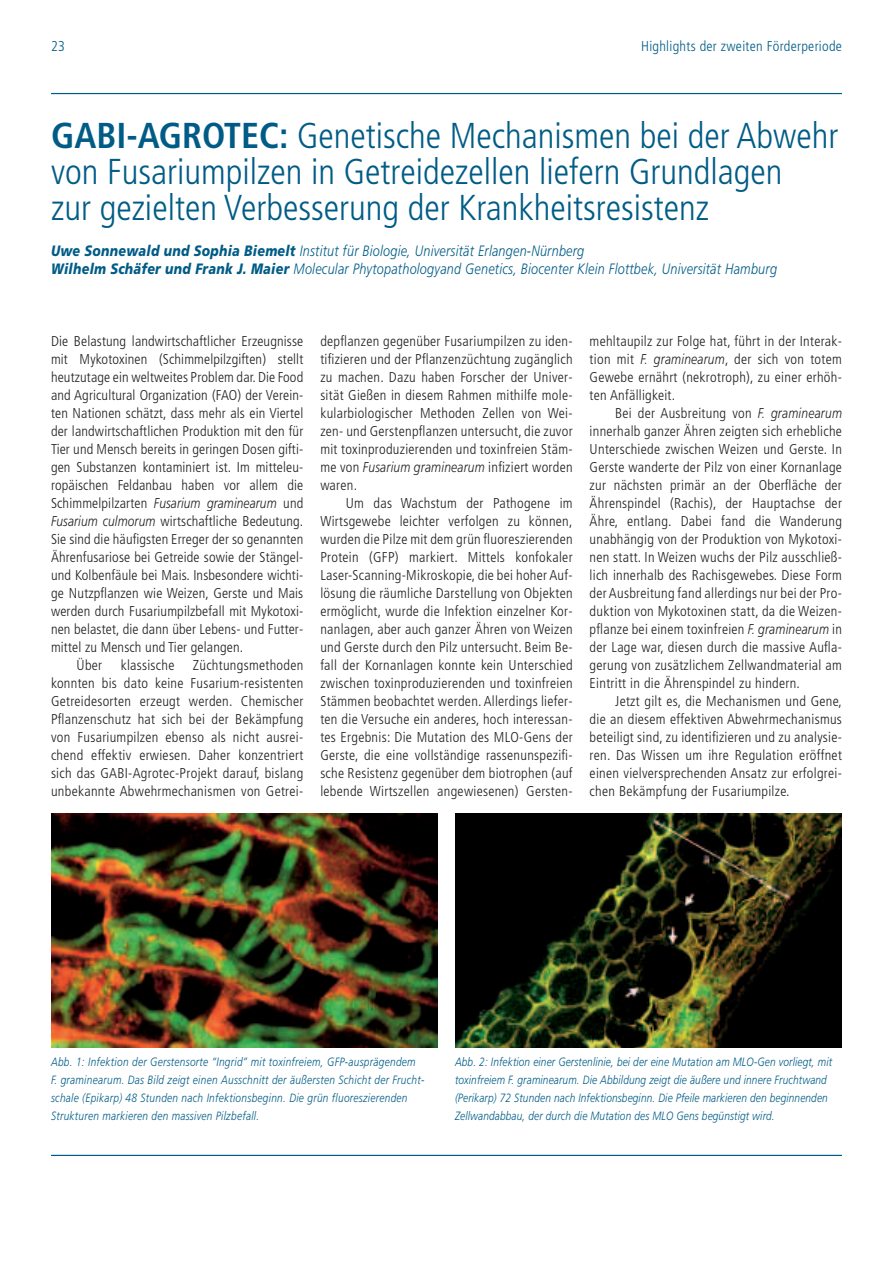
<style>
.page{position:relative;width:893px;height:1263px;background:#fff}
.page>*{position:absolute;margin:0;border:0;box-sizing:border-box;transform-origin:0 0}
.t1{font:300 condensed 36px/36px "Frutiger LT";color:#005c86}
.t2{font:italic 300 15px/18px "Frutiger LT";letter-spacing:.02em;color:#005c86;scale:.84 1}
.t3{font:300 condensed 14.25px/18px "Frutiger LT";letter-spacing:.01em;color:#231f20;text-align:justify}
.t4{font:300 condensed 14.25px "Frutiger LT";letter-spacing:.02em;color:#005c86}
.t5{font:italic 300 12px/18px "Frutiger LT";letter-spacing:.015em;color:#005c86;scale:.84 1}
.s1{font-weight:700}
.s2{font-weight:900}
.s3{font-style:italic;font-stretch:normal}
</style>
<div class="page">
<hr style="left:51px;top:93px;width:791px;height:1px;background:#005c86">
<hr style="left:51px;top:1155px;width:791px;height:1px;background:#005c86">
<img style="left:51px;top:814px;width:387px;height:234px">
<img style="left:455px;top:814px;width:387px;height:234px">
<p class="t4" style="left:51px;top:40px;width:15px">23</p>
<p class="t4" style="left:641px;top:40px;width:202px">Highlights der zweiten Förderperiode</p>
<h1 class="t1" style="left:51px;top:120px;width:789px"><span class="s1">GABI-AGROTEC:</span> Genetische Mechanismen bei der Abwehr von Fusariumpilzen in Getreidezellen liefern Grundlagen<br>zur gezielten Verbesserung der Krankheitsresistenz</h1>
<p class="t2" style="left:51px;top:242px;width:866px"><span class="s2">Uwe Sonnewald und Sophia Biemelt</span> Institut für Biologie, Universität Erlangen-Nürnberg<br><span class="s2">Wilhelm Schäfer und Frank J. Maier</span> Molecular Phytopathologyand Genetics, Biocenter Klein Flottbek, Universität Hamburg</p>
<p class="t3" style="left:51px;top:333px;width:254px">Die Belastung landwirtschaftlicher Erzeugnisse</p>
<p class="t3" style="left:51px;top:351px;width:254px">mit Mykotoxinen (Schimmelpilzgiften) stellt</p>
<p class="t3" style="left:51px;top:369px;width:254px">heutzutage ein weltweites Problem dar. Die Food</p>
<p class="t3" style="left:51px;top:387px;width:254px">and Agricultural Organization (FAO) der Verein-</p>
<p class="t3" style="left:51px;top:405px;width:254px">ten Nationen schätzt, dass mehr als ein Viertel</p>
<p class="t3" style="left:51px;top:423px;width:254px">der landwirtschaftlichen Produktion mit den für</p>
<p class="t3" style="left:51px;top:441px;width:254px">Tier und Mensch bereits in geringen Dosen gifti-</p>
<p class="t3" style="left:51px;top:459px;width:254px">gen Substanzen kontaminiert ist. Im mitteleu-</p>
<p class="t3" style="left:51px;top:477px;width:254px">ropäischen Feldanbau haben vor allem die</p>
<p class="t3" style="left:51px;top:495px;width:254px">Schimmelpilzarten <span class="s3">Fusarium graminearum</span> und</p>
<p class="t3" style="left:51px;top:513px;width:254px"><span class="s3">Fusarium culmorum</span> wirtschaftliche Bedeutung.</p>
<p class="t3" style="left:51px;top:531px;width:254px">Sie sind die häufigsten Erreger der so genannten</p>
<p class="t3" style="left:51px;top:549px;width:254px">Ährenfusariose bei Getreide sowie der Stängel-</p>
<p class="t3" style="left:51px;top:567px;width:254px">und Kolbenfäule bei Mais. Insbesondere wichti-</p>
<p class="t3" style="left:51px;top:585px;width:254px">ge Nutzpflanzen wie Weizen, Gerste und Mais</p>
<p class="t3" style="left:51px;top:603px;width:254px">werden durch Fusariumpilzbefall mit Mykotoxi-</p>
<p class="t3" style="left:51px;top:621px;width:254px">nen belastet, die dann über Lebens- und Futter-</p>
<p class="t3" style="left:51px;top:639px;width:194px">mittel zu Mensch und Tier gelangen.</p>
<p class="t3" style="left:77px;top:657px;width:27px">Über</p>
<p class="t3" style="left:121px;top:657px;width:55px">klassische</p>
<p class="t3" style="left:51px;top:657px;width:254px;text-indent:142px">Züchtungsmethoden konnten bis dato keine Fusarium-resistenten Getreidesorten erzeugt werden. Chemischer Pflanzenschutz hat sich bei der Bekämpfung von Fusariumpilzen ebenso als nicht ausrei&shy;chend effektiv erwiesen. Daher konzentriert sich das GABI-Agrotec-Projekt darauf, bislang unbekannte Abwehrmechanismen von Getrei-</p>
<p class="t3" style="left:320px;top:333px;width:254px">depflanzen gegenüber Fusariumpilzen zu iden&shy;tifizieren und der Pflanzenzüchtung zugänglich zu machen. Dazu haben Forscher der Univer&shy;sität Gießen in diesem Rahmen mithilfe mole&shy;kularbiologischer Methoden Zellen von Wei&shy;zen- und Gerstenpflanzen untersucht, die zuvor mit toxinproduzierenden und toxinfreien Stäm&shy;me von <span class="s3">Fusarium graminearum</span> infiziert worden waren.</p>
<p class="t3" style="left:320px;top:495px;width:254px;text-indent:26px">Um das Wachstum der Pathogene im Wirtsgewebe leichter verfolgen zu können, wurden die Pilze mit dem grün fluoreszierenden Protein (GFP) markiert. Mittels konfokaler Laser-Scanning-Mikroskopie, die bei hoher Auf&shy;lösung die räumliche Darstellung von Objekten ermöglicht, wurde die Infektion einzelner Kor&shy;nanlagen, aber auch ganzer Ähren von Weizen und Gerste durch den Pilz untersucht. Beim Be&shy;fall der Kornanlagen konnte kein Unterschied zwischen toxinproduzierenden und toxinfreien Stämmen beobachtet werden. Allerdings liefer&shy;ten die Versuche ein anderes, hoch interessan&shy;tes Ergebnis: Die Mutation des MLO-Gens der Gerste, die eine vollständige rassenunspezifi&shy;sche Resistenz gegenüber dem biotrophen (auf lebende Wirtszellen angewiesenen) Gersten-</p>
<p class="t3" style="left:590px;top:333px;width:254px">mehltaupilz zur Folge hat, führt in der Interak&shy;tion mit <span class="s3">F. graminearum</span>, der sich von totem Gewebe ernährt (nekrotroph), zu einer erhöh&shy;ten Anfälligkeit.</p>
<p class="t3" style="left:590px;top:405px;width:254px;text-indent:26px">Bei der Ausbreitung von <span class="s3">F. graminearum </span>innerhalb ganzer Ähren zeigten sich erhebliche Unterschiede zwischen Weizen und Gerste. In Gerste wanderte der Pilz von einer Kornanlage zur nächsten primär an der Oberfläche der Ährenspindel (Rachis), der Hauptachse der Ähre, entlang. Dabei fand die Wanderung unabhängig von der Produktion von Mykotoxi&shy;nen statt. In Weizen wuchs der Pilz ausschließ&shy;lich innerhalb des Rachisgewebes. Diese Form der Ausbreitung fand allerdings nur bei der Pro&shy;duktion von Mykotoxinen statt, da die Weizen&shy;pflanze bei einem toxinfreien <span class="s3">F. graminearum</span> in der Lage war, diesen durch die massive Aufla&shy;gerung von zusätzlichem Zellwandmaterial am Eintritt in die Ährenspindel zu hindern.</p>
<p class="t3" style="left:590px;top:693px;width:254px;text-indent:26px">Jetzt gilt es, die Mechanismen und Gene, die an diesem effektiven Abwehrmechanismus beteiligt sind, zu identifizieren und zu analysie&shy;ren. Das Wissen um ihre Regulation eröffnet einen vielversprechenden Ansatz zur erfolgrei&shy;chen Bekämpfung der Fusariumpilze.</p>
<p class="t5" style="left:51px;top:1053px;width:446px">Abb. 1: Infektion der Gerstensorte “Ingrid” mit toxinfreiem, GFP-ausprägendem F. graminearum. Das Bild zeigt einen Ausschnitt der äußersten Schicht der Frucht&shy;schale (Epikarp) 48 Stunden nach Infektionsbeginn. Die grün fluoreszierenden Strukturen markieren den massiven Pilzbefall.</p>
<p class="t5" style="left:455px;top:1053px;width:450px">Abb. 2: Infektion einer Gerstenlinie, bei der eine Mutation am MLO-Gen vorliegt, mit toxinfreiem F. graminearum. Die Abbildung zeigt die äußere und innere Fruchtwand (Perikarp) 72 Stunden nach Infektionsbeginn. Die Pfeile markieren den beginnenden Zellwandabbau, der durch die Mutation des MLO Gens begünstigt wird.</p>
</div>
